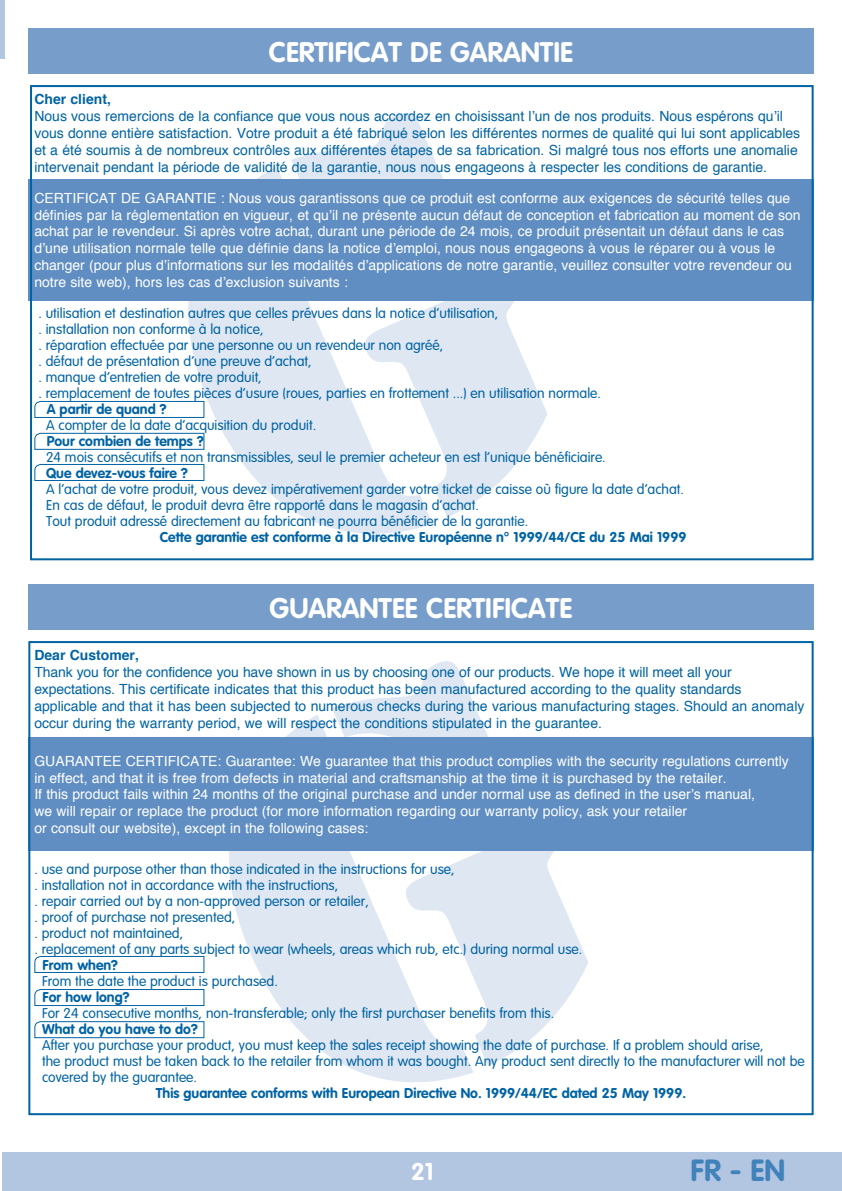
<style>
.page{position:relative;width:842px;height:1191px;background:#fff}
.page>*{position:absolute;margin:0;border:0;box-sizing:border-box;transform-origin:0 0}
.t1{font:700 30.2px "VAG Rounded";color:#4282ba}
.t2{font:700 28px "VAG Rounded";color:#fff}
.t3{font:700 24px "VAG Rounded";color:#fff}
.t4{font:300 14px/16px "VAG Rounded";color:#0063a4}
.t5{font:14px/16.8px "Helvetica";color:#fff}
.t6{font:14px/16.8px "Helvetica";color:#0063a4}
.t7{font:700 14px "VAG Rounded";color:#0063a4}
.t8{font:700 14px "Helvetica";color:#0063a4}
</style>
<div class="page">
<hr style="left:0;top:0;width:4px;height:58px;background:#b2c5e1">
<div style="left:3px;top:1153px;width:839px;height:38px;background:#b2c5e1"></div>
<svg style="left:188px;top:113px;width:359px;height:421px;fill:#dfe7f2"></svg>
<div style="left:28px;top:179px;width:786px;height:121px;background:#608ec2"></div>
<div style="left:30px;top:85px;width:784px;height:475px;border:2px solid #0063a4"></div>
<svg style="left:34px;top:463px;width:171px;height:18px"></svg>
<svg style="left:34px;top:400px;width:171px;height:18px"></svg>
<svg style="left:34px;top:432px;width:171px;height:18px"></svg>
<div style="left:28px;top:28px;width:786px;height:46px;background:#779dca"></div>
<svg style="left:229px;top:662px;width:359px;height:420px;fill:#dfe7f2"></svg>
<div style="left:28px;top:584px;width:786px;height:45px;background:#779dca"></div>
<div style="left:28px;top:737px;width:786px;height:114px;background:#608ec2"></div>
<div style="left:28px;top:641px;width:786px;height:474px;border:2px solid #0063a4"></div>
<svg style="left:34px;top:1021px;width:171px;height:17px"></svg>
<svg style="left:34px;top:955px;width:171px;height:18px"></svg>
<svg style="left:34px;top:989px;width:171px;height:17px"></svg>
<h2 class="t2" style="left:269px;top:36px;width:15px">certificat</h2>
<h2 class="t2" style="left:410px;top:36px;width:57px">de garantie</h2>
<p class="t8" style="left:34px;top:88px;width:78px">Cher client,</p>
<p class="t6" style="left:34px;top:108px;width:767px">Nous vous remercions de la confiance que vous nous accordez en choisissant l’un de nos produits. Nous espérons qu’il vous donne entière satisfaction. Votre produit a été fabriqué selon les différentes normes de qualité qui lui sont applicables et a été soumis à de nombreux contrôles aux différentes étapes de sa fabrication. Si malgré tous nos efforts une anomalie intervenait pendant la période de validité de la garantie, nous nous engageons à respecter les conditions de garantie.</p>
<p class="t5" style="left:34px;top:190px;width:19px">Certificat</p>
<p class="t5" style="left:121px;top:190px;width:34px">de garantie</p>
<p class="t5" style="left:34px;top:190px;width:768px;text-indent:186px">: Nous vous garantissons que ce produit est conforme aux exigences de sécurité telles que définies par la réglementation en vigueur, et qu’il ne présente aucun défaut de conception et fabrication au moment de son achat par le revendeur. Si après votre achat, durant une période de 24 mois, ce produit présentait un défaut dans le cas d’une utilisation normale telle que définie dans la notice d’emploi, nous nous engageons à vous le réparer ou à vous le changer (pour plus d’informations sur les modalités d’applications de notre garantie, veuillez consulter votre revendeur ou notre site web), hors les cas d’exclusion suivants :</p>
<p class="t4" style="left:38px;top:305px;width:564px">. utilisation et destination autres que celles prévues dans la notice d’utilisation,<br>. installation non conforme à la notice,<br>. réparation effectuée par une personne ou un revendeur non agréé,<br>. défaut de présentation d’une preuve d’achat,<br>. manque d’entretien de votre produit,<br>. remplacement de toutes pièces d’usure (roues, parties en frottement ...) en utilisation normale.</p>
<p class="t7" style="left:47px;top:400px;width:121px">A partir de quand ?</p>
<p class="t4" style="left:46px;top:417px;width:272px">A compter de la date d’acquisition du produit.</p>
<p class="t7" style="left:47px;top:432px;width:159px">Pour combien de temps ?</p>
<p class="t4" style="left:46px;top:449px;width:561px">24 mois consécutifs et non transmissibles, seul le premier acheteur en est l’unique bénéficiaire.</p>
<p class="t7" style="left:46px;top:464px;width:143px">Que devez-vous faire ?</p>
<p class="t4" style="left:46px;top:481px;width:639px">A l’achat de votre produit, vous devez impérativement garder votre ticket de caisse où figure la date d’achat.<br>En cas de défaut, le produit devra être rapporté dans le magasin d’achat.<br>Tout produit adressé directement au fabricant ne pourra bénéficier de la garantie.</p>
<p class="t7" style="left:160px;top:528px;width:528px">Cette garantie est conforme à la Directive Européenne n° 1999/44/CE du 25 Mai 1999</p>
<h2 class="t2" style="left:270px;top:591px;width:18px">guarantee</h2>
<h2 class="t2" style="left:426px;top:591px;width:15px">certificate</h2>
<p class="t8" style="left:34px;top:644px;width:106px">Dear Customer,</p>
<p class="t6" style="left:34px;top:664px;width:772px">Thank you for the confidence you have shown in us by choosing one of our products. We hope it will meet all your expectations. This certificate indicates that this product has been manufactured according to the quality standards applicable and that it has been subjected to numerous checks during the various manufacturing stages. Should an anomaly occur during the warranty period, we will respect the conditions stipulated in the guarantee.</p>
<p class="t5" style="left:34px;top:753px;width:22px">Guarantee</p>
<p class="t5" style="left:126px;top:753px;width:20px">Certificate</p>
<p class="t5" style="left:34px;top:753px;width:756px;text-indent:183px">: Guarantee: We guarantee that this product complies with the security regulations currently in effect, and that it is free from defects in material and craftsmanship at the time it is purchased by the retailer.<br>If this product fails within 24 months of the original purchase and under normal use as defined in the user’s manual,<br>we will repair or replace the product (for more information regarding our warranty policy, ask your retailer<br>or consult our website), except in the following cases:</p>
<p class="t4" style="left:34px;top:860px;width:549px">. use and purpose other than those indicated in the instructions for use,<br>. installation not in accordance with the instructions,<br>. repair carried out by a non-approved person or retailer,<br>. proof of purchase not presented,<br>. product not maintained,<br>. replacement of any parts subject to wear (wheels, areas which rub, etc.) during normal use.</p>
<p class="t7" style="left:43px;top:956px;width:77px">From when?</p>
<p class="t4" style="left:42px;top:972px;width:237px">From the date the product is purchased.</p>
<p class="t7" style="left:43px;top:988px;width:88px">For how long?</p>
<p class="t4" style="left:42px;top:1004px;width:514px">For 24 consecutive months, non-transferable; only the first purchaser benefits from this.</p>
<p class="t7" style="left:42px;top:1020px;width:157px">What do you have to do?</p>
<p class="t4" style="left:42px;top:1036px;width:764px">After you purchase your product, you must keep the sales receipt showing the date of purchase. If a problem should arise,<br>the product must be taken back to the retailer from whom it was bought. Any product sent directly to the manufacturer will not be covered by the guarantee.</p>
<p class="t7" style="left:156px;top:1084px;width:532px">This guarantee conforms with European Directive No. 1999/44/EC dated 25 May 1999.</p>
<h3 class="t3" style="left:411px;top:1157px;width:24px">21</h3>
<h1 class="t1" style="left:690px;top:1152px;width:96px">FR - EN</h1>
</div>
